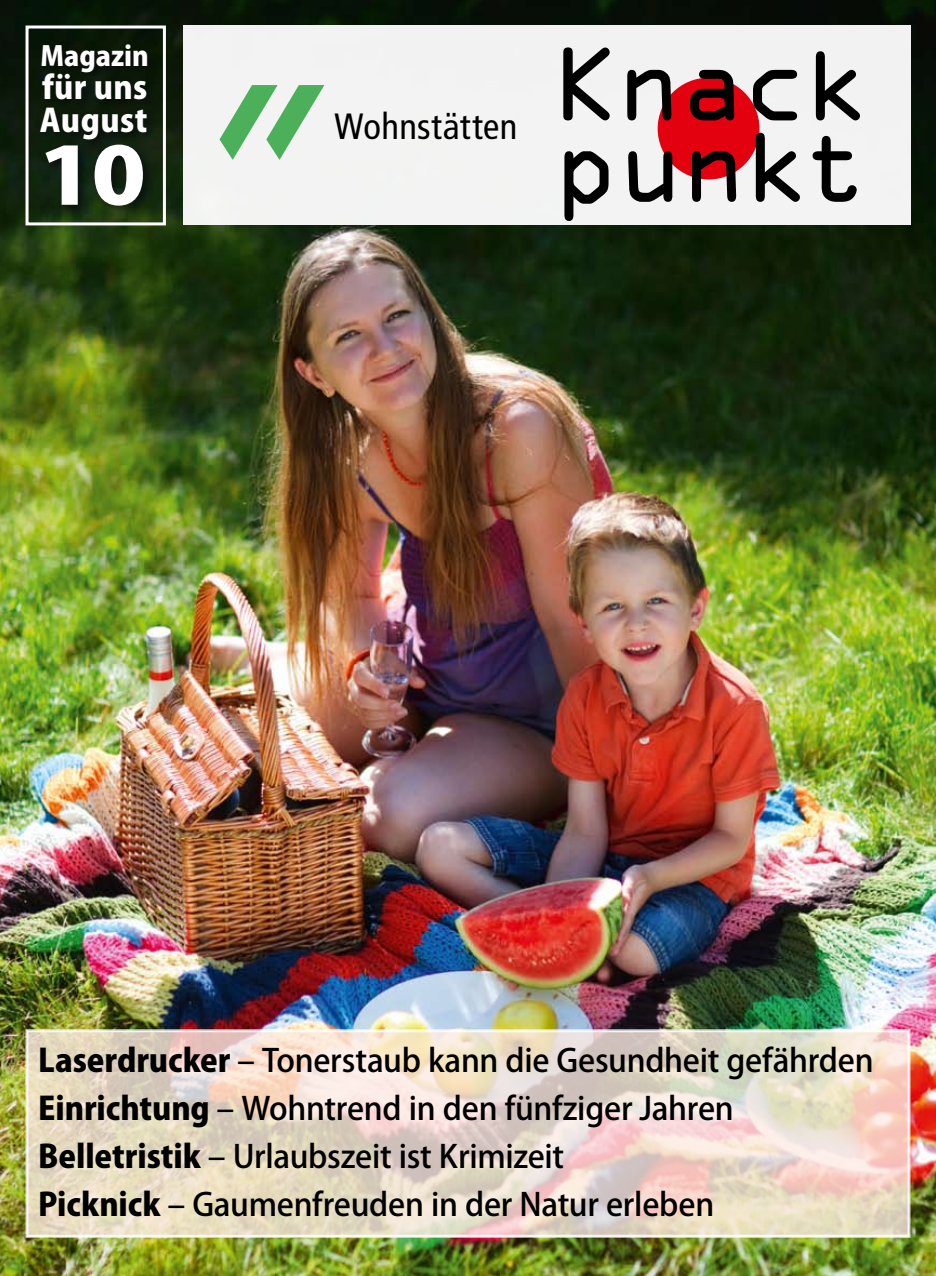
<style>
.page{position:relative;width:936px;height:1276px;background:#fff}
.page>*{position:absolute;margin:0;border:0;box-sizing:border-box;transform-origin:0 0}
.t1{font:93.75px/81.4px "OCRA Std";letter-spacing:-.05em;color:#000}
.t2{font:800 78px "Koz Go Std";color:#fff;scale:1.2 1}
.t3{font:condensed 36.45px "Frutiger";letter-spacing:.01em;color:#000}
.t4{font:500 31.5px/48.3px "Koz Go Std";letter-spacing:-.01em;color:#000}
.t5{font:800 31.5px/33px "Koz Go Std";letter-spacing:.015em;color:#fff}
.t6{font:800 27px "Koz Go Std";color:#fff}
.s1{font-weight:800}
</style>
<div class="page">
<img style="left:0;top:0;width:935px;height:1276px">
<div style="left:183px;top:26px;width:727px;height:199px;background:#f2f3f2"></div>
<svg style="left:30px;top:1033px;width:876px;height:200px;background:#e8d9c8"></svg>
<div style="left:26px;top:1029px;width:884px;height:208px;border:3px solid #fff"></div>
<div style="left:26px;top:26px;width:140px;height:199px;border:3px solid #fff"></div>
<div style="left:36px;top:40px;width:123px;height:178px;background:#02010a;opacity:.5"></div>
<div style="left:657px;top:78px;width:102px;height:101px;background:#e3000f;border-radius:50%"></div>
<svg style="left:219px;top:85px;width:105px;height:75px"></svg>
<p class="t6" style="left:40px;top:38px;width:110px">Magazin</p>
<p class="t5" style="left:40px;top:73px;width:109px">für uns<br>August</p>
<h2 class="t2" style="left:39px;top:125px;width:91px">10</h2>
<p class="t3" style="left:334px;top:105px;width:184px">Wohnstätten</p>
<h1 class="t1" style="left:552px;top:53px;width:320px">Knack punkt</h1>
<p class="t4" style="left:38px;top:1037px;width:836px"><span class="s1">Laserdrucker</span> – Tonerstaub kann die Gesundheit gefährden <span class="s1">Einrichtung</span> – Wohntrend in den fünfziger Jahren <span class="s1">Belletristik</span> – Urlaubszeit ist Krimizeit<br><span class="s1">Picknick</span> – Gaumenfreuden in der Natur erleben</p>
</div>
